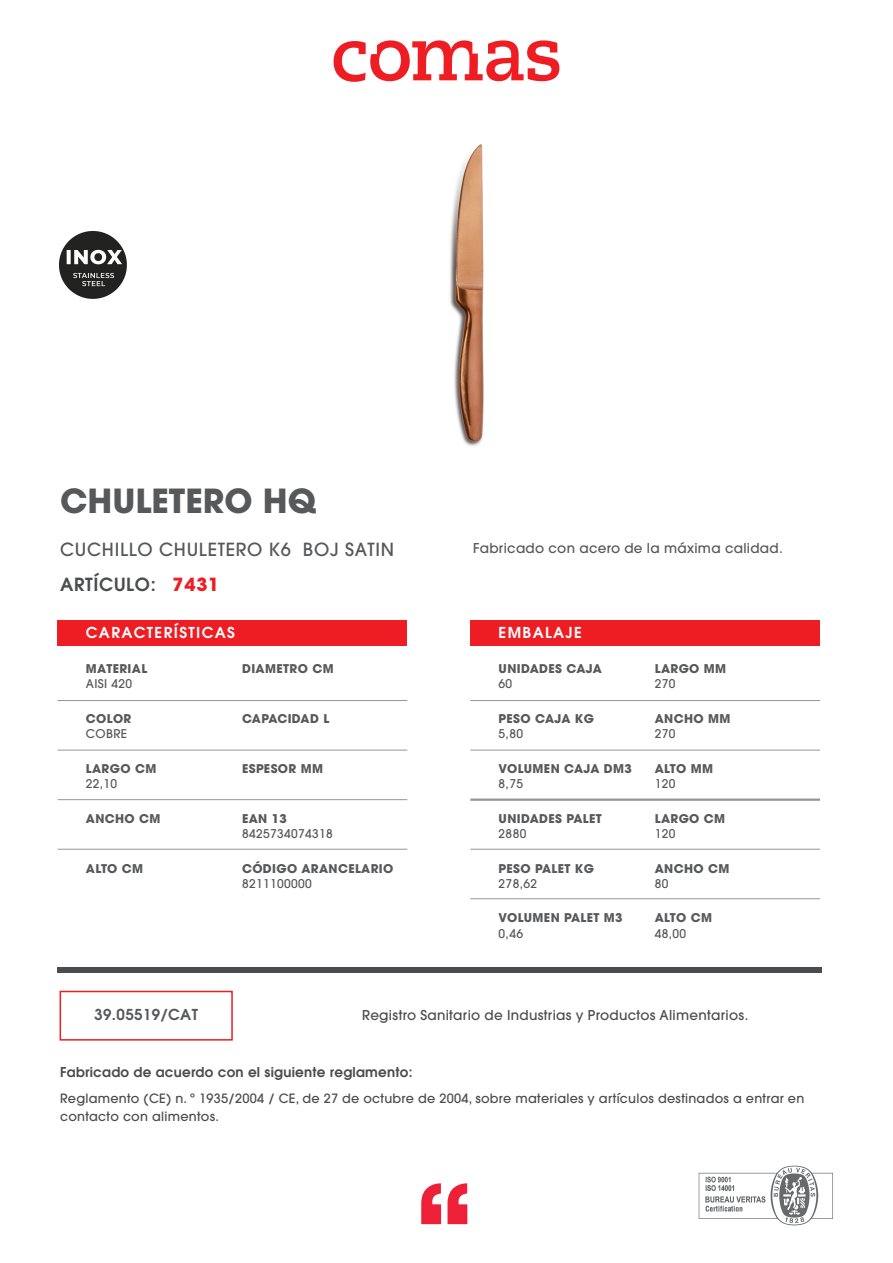
<style>
.page{position:relative;width:893px;height:1263px;background:#fff}
.page>*{position:absolute;margin:0;border:0;box-sizing:border-box;transform-origin:0 0}
.t1{font:700 33px "Avant Garde";color:#57585a}
.t2{font:500 18px "Avant Garde";letter-spacing:.04em;color:#57585a}
.t3{font:600 18px "Avant Garde";letter-spacing:.04em;color:#4b4c4d}
.t4{font:600 15px "Avant Garde";letter-spacing:.09em;color:#fff}
.t5{font:600 15px "Avant Garde";letter-spacing:.03em;color:#57585a}
.t6{font:500 13.5px "Avant Garde";letter-spacing:.02em;color:#4b4c4d}
.t7{font:600 13.5px "Avant Garde";letter-spacing:.02em;color:#4b4c4d}
.t8{font:500 13.5px "Avant Garde";letter-spacing:.02em;color:#57585a}
.t9{font:500 12.75px/18px "Avant Garde";letter-spacing:.02em;color:#4b4c4d}
.t10{font:700 12px "Avant Garde";letter-spacing:.03em;color:#57585a}
.t11{font:500 12px "Avant Garde";letter-spacing:.03em;color:#57585a}
.t12{font:700 12px "Avant Garde";letter-spacing:.01em;color:#57585a}
.s1{font-weight:700;color:#ee1d23}
</style>
<div class="page">
<svg style="left:421px;top:1183px;width:20px;height:41px"></svg>
<svg style="left:448px;top:1183px;width:19px;height:41px"></svg>
<svg style="left:334px;top:40px;width:225px;height:42px"></svg>
<div style="left:58px;top:620px;width:349px;height:25px;background:#ee1d23"></div>
<div style="left:58px;top:967px;width:764px;height:6px;background:#4b4c4d"></div>
<hr style="left:58px;top:700px;width:349px;height:1px;background:#939598">
<hr style="left:58px;top:750px;width:349px;height:1px;background:#939598">
<hr style="left:58px;top:799px;width:349px;height:1px;background:#939598">
<hr style="left:58px;top:849px;width:349px;height:1px;background:#939598">
<div style="left:470px;top:620px;width:350px;height:25px;background:#ee1d23"></div>
<hr style="left:470px;top:700px;width:350px;height:1px;background:#939598">
<hr style="left:470px;top:750px;width:350px;height:1px;background:#939598">
<hr style="left:470px;top:798px;width:350px;height:3px;background:#939598">
<hr style="left:470px;top:849px;width:350px;height:1px;background:#939598">
<hr style="left:470px;top:898px;width:350px;height:1px;background:#939598">
<div style="left:60px;top:991px;width:173px;height:49px;border:2px solid #ee1d23"></div>
<img style="left:698px;top:1165px;width:135px;height:61px">
<img style="left:450px;top:144px;width:34px;height:302px">
<img style="left:59px;top:231px;width:68px;height:68px">
<h1 class="t1" style="left:60px;top:480px;width:258px">CHULETERO HQ</h1>
<h2 class="t2" style="left:60px;top:538px;width:336px">CUCHILLO CHULETERO K6 BOJ SATIN</h2>
<p class="t8" style="left:473px;top:539px;width:311px">Fabricado con acero de la máxima calidad.</p>
<h2 class="t3" style="left:60px;top:572px;width:161px">ARTÍCULO: <span class="s1">7431</span></h2>
<p class="t4" style="left:86px;top:623px;width:151px">CARACTERÍSTICAS</p>
<p class="t10" style="left:86px;top:661px;width:63px">MATERIAL</p>
<p class="t11" style="left:86px;top:677px;width:48px">AISI 420</p>
<p class="t4" style="left:499px;top:623px;width:85px">EMBALAJE</p>
<p class="t10" style="left:499px;top:661px;width:105px">UNIDADES CAJA</p>
<p class="t11" style="left:499px;top:677px;width:15px">60</p>
<p class="t10" style="left:499px;top:711px;width:97px">PESO CAJA KG</p>
<p class="t11" style="left:499px;top:726px;width:26px">5,80</p>
<p class="t10" style="left:655px;top:661px;width:73px">LARGO MM</p>
<p class="t11" style="left:655px;top:677px;width:22px">270</p>
<p class="t10" style="left:655px;top:711px;width:77px">ANCHO MM</p>
<p class="t11" style="left:655px;top:726px;width:22px">270</p>
<p class="t10" style="left:655px;top:761px;width:60px">ALTO MM</p>
<p class="t11" style="left:655px;top:776px;width:22px">120</p>
<p class="t10" style="left:242px;top:661px;width:93px">DIAMETRO CM</p>
<p class="t10" style="left:86px;top:711px;width:47px">COLOR</p>
<p class="t11" style="left:86px;top:726px;width:43px">COBRE</p>
<p class="t12" style="left:242px;top:711px;width:89px">CAPACIDAD L</p>
<p class="t10" style="left:499px;top:761px;width:135px">VOLUMEN CAJA DM3</p>
<p class="t11" style="left:499px;top:776px;width:26px">8,75</p>
<p class="t10" style="left:499px;top:810px;width:105px">UNIDADES PALET</p>
<p class="t11" style="left:499px;top:826px;width:29px">2880</p>
<p class="t10" style="left:86px;top:761px;width:72px">LARGO CM</p>
<p class="t11" style="left:86px;top:776px;width:33px">22,10</p>
<p class="t10" style="left:86px;top:810px;width:76px">ANCHO CM</p>
<p class="t10" style="left:242px;top:761px;width:83px">ESPESOR MM</p>
<p class="t10" style="left:655px;top:810px;width:72px">LARGO CM</p>
<p class="t11" style="left:655px;top:826px;width:22px">120</p>
<p class="t10" style="left:242px;top:810px;width:46px">EAN 13</p>
<p class="t11" style="left:242px;top:826px;width:92px">8425734074318</p>
<p class="t10" style="left:86px;top:860px;width:59px">ALTO CM</p>
<p class="t5" style="left:94px;top:1005px;width:105px">39.05519/CAT</p>
<p class="t10" style="left:242px;top:860px;width:153px">CÓDIGO ARANCELARIO</p>
<p class="t11" style="left:242px;top:876px;width:71px">8211100000</p>
<p class="t10" style="left:499px;top:860px;width:97px">PESO PALET KG</p>
<p class="t11" style="left:499px;top:876px;width:40px">278,62</p>
<p class="t10" style="left:499px;top:910px;width:126px">VOLUMEN PALET M3</p>
<p class="t11" style="left:499px;top:926px;width:26px">0,46</p>
<p class="t10" style="left:655px;top:860px;width:76px">ANCHO CM</p>
<p class="t11" style="left:655px;top:876px;width:15px">80</p>
<p class="t10" style="left:655px;top:910px;width:59px">ALTO CM</p>
<p class="t11" style="left:655px;top:926px;width:33px">48,00</p>
<p class="t6" style="left:362px;top:1007px;width:388px">Registro Sanitario de Industrias y Productos Alimentarios.</p>
<p class="t7" style="left:60px;top:1063px;width:354px">Fabricado de acuerdo con el siguiente reglamento:</p>
<p class="t9" style="left:60px;top:1090px;width:746px">Reglamento (CE) n. º 1935/2004 / CE, de 27 de octubre de 2004, sobre materiales y artículos destinados a entrar en contacto con alimentos.</p>
</div>
